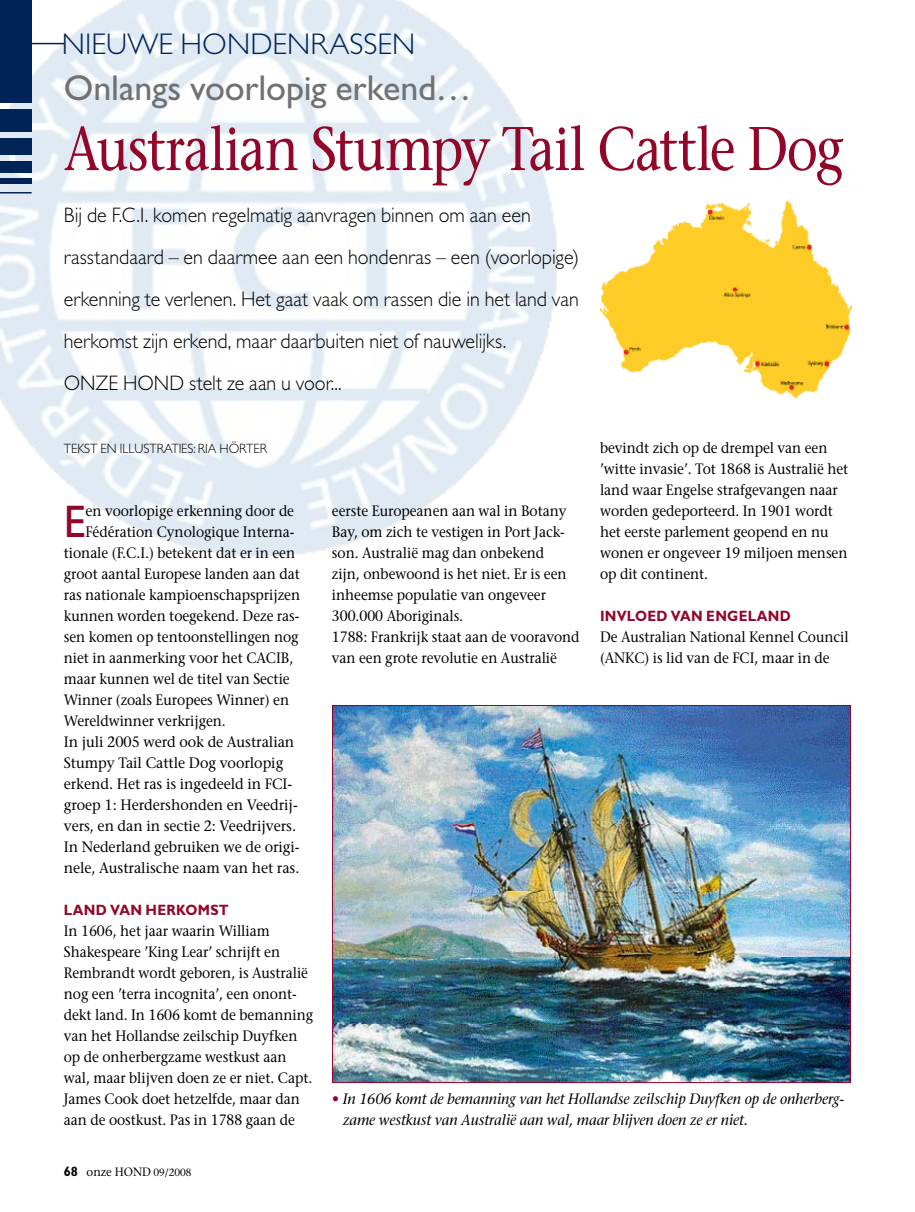
<style>
.page{position:relative;width:915px;height:1212px;background:#fff}
.page>*{position:absolute;margin:0;border:0;box-sizing:border-box;transform-origin:0 0}
.t1{font:500 61.5px "Stone Serif Std";letter-spacing:-.03em;color:#92062a;scale:.85 1}
.t2{font:45.75px "Gill Sans Std";color:#92062a;scale:.95 1}
.t3{font:36px "Gill Sans Std";letter-spacing:-.005em;color:#707173}
.t4{font:300 30px "Gill Sans Std";letter-spacing:.005em;color:#002458}
.t5{font:300 21px/42px "Gill Sans Std";color:#000;scale:.95 1}
.t6{font:500 15px/21px "Stone Serif Std";letter-spacing:-.005em;color:#000;scale:.92 1}
.t7{font:500 15px "Stone Serif Std";letter-spacing:-.005em;color:#000;scale:.95 1}
.t8{font:italic 500 15px/21px "Stone Serif Std";letter-spacing:-.005em;color:#000;scale:.95 1}
.t9{font:700 15px "Gill Sans Std";letter-spacing:.015em;color:#92062a;scale:.92 1}
.t10{font:300 13.5px "Gill Sans Std";letter-spacing:-.005em;color:#000;scale:.95 1}
.t11{font:500 12px "Stone Serif Std";letter-spacing:-.005em;color:#000;scale:.95 1}
.s1{font-family:"Gill Sans Std";font-weight:700;font-size:13.5px}
.s2{font-size:10.5px}
.s3{color:#92062a}
</style>
<div class="page">
<img style="left:0;top:0;width:556px;height:555px">
<img style="left:334px;top:707px;width:514px;height:374px">
<img style="left:600px;top:201px;width:250px;height:198px">
<hr style="left:0;top:43px;width:64px;height:1px;background:#002458">
<div style="left:0;top:0;width:31px;height:102px;background:#002458"></div>
<div style="left:0;top:109px;width:31px;height:23px;background:#002458"></div>
<div style="left:0;top:138px;width:31px;height:16px;background:#002458"></div>
<div style="left:0;top:161px;width:31px;height:11px;background:#002458"></div>
<div style="left:0;top:179px;width:31px;height:5px;background:#002458"></div>
<hr style="left:0;top:192px;width:32px;height:1px;background:#002458">
<h3 class="t4" style="left:62px;top:27px;width:141px">NIEUWe honden</h3>
<h3 class="t4" style="left:310px;top:27px;width:85px">rassen</h3>
<h3 class="t3" style="left:64px;top:67px;width:409px">Onlangs voorlopig erkend…</h3>
<h1 class="t1" style="left:64px;top:112px;width:918px">Australian Stumpy Tail Cattle Dog</h1>
<p class="t5" style="left:64px;top:194px;width:543px">Bij de F.C.I. komen regelmatig aanvragen binnen om aan een rasstandaard – en daarmee aan een hondenras – een (voorlopige) erkenning te verlenen. Het gaat vaak om rassen die in het land van herkomst zijn erkend, maar daarbuiten niet of nauwelijks.<br>ONZE HOND stelt ze aan u voor...</p>
<p class="t10" style="left:64px;top:441px;width:215px">Tekst en illustraties: Ria Hörter</p>
<h2 class="t2" style="left:64px;top:495px;width:24px">E</h2>
<p class="t7" style="left:85px;top:502px;width:221px">en voorlopige erkenning door de</p>
<p class="t6" style="left:85px;top:521px;width:228px">Fédération Cynologique Interna-</p>
<p class="t6" style="left:64px;top:542px;width:253px">tionale (F.C.I.) betekent dat er in een</p>
<p class="t6" style="left:64px;top:563px;width:258px">groot aantal Europese landen aan dat</p>
<p class="t6" style="left:64px;top:584px;width:258px">ras nationale kampioenschapsprijzen</p>
<p class="t6" style="left:64px;top:605px;width:257px">kunnen worden toegekend. Deze ras-</p>
<p class="t6" style="left:64px;top:626px;width:257px">sen komen op tentoonstellingen nog</p>
<p class="t6" style="left:64px;top:647px;width:251px">niet in aanmerking voor het CACIB,</p>
<p class="t6" style="left:64px;top:668px;width:247px">maar kunnen wel de titel van Sectie</p>
<p class="t6" style="left:64px;top:689px;width:246px">Winner (zoals Europees Winner) en</p>
<p class="t6" style="left:64px;top:710px;width:178px">Wereldwinner verkrijgen.</p>
<p class="t7" style="left:64px;top:733px;width:244px">In juli 2005 werd ook de Australian</p>
<p class="t7" style="left:64px;top:754px;width:232px">Stumpy Tail Cattle Dog voorlopig</p>
<p class="t7" style="left:64px;top:775px;width:242px">erkend. Het ras is ingedeeld in FCI-</p>
<p class="t7" style="left:64px;top:796px;width:248px">groep 1: Herdershonden en Veedrij-</p>
<p class="t7" style="left:64px;top:817px;width:246px">vers, en dan in sectie 2: Veedrijvers.</p>
<p class="t7" style="left:64px;top:838px;width:250px">In Nederland gebruiken we de origi-</p>
<p class="t7" style="left:64px;top:859px;width:249px">nele, Australische naam van het ras.</p>
<p class="t9" style="left:64px;top:901px;width:181px">LAND VAN HERKOMST</p>
<p class="t6" style="left:64px;top:920px;width:272px">In 1606, het jaar waarin William Shakespeare ’King Lear’ schrijft en Rembrandt wordt geboren, is Australië nog een ’terra incognita’, een onont&shy;dekt land. In 1606 komt de bemanning van het Hollandse zeilschip Duyfken op de onherbergzame westkust aan wal, maar blijven doen ze er niet. Capt.<br>James Cook doet hetzelfde, maar dan aan de oostkust. Pas in 1788 gaan de</p>
<p class="t11" style="left:64px;top:1164px;width:136px"><span class="s1">68</span> onze HOND <span class="s2">09/2008</span></p>
<p class="t6" style="left:332px;top:500px;width:270px">eerste Europeanen aan wal in Botany Bay, om zich te vestigen in Port Jack&shy;son. Australië mag dan onbekend<br>zijn, onbewoond is het niet. Er is een inheemse populatie van ongeveer 300.000 Aboriginals.<br>1788: Frankrijk staat aan de vooravond van een grote revolutie en Australië</p>
<p class="t6" style="left:600px;top:437px;width:271px">bevindt zich op de drempel van een ’witte invasie’. Tot 1868 is Australië het land waar Engelse strafgevangen naar worden gedeporteerd. In 1901 wordt het eerste parlement geopend en nu wonen er ongeveer 19 miljoen mensen op dit continent.</p>
<p class="t9" style="left:600px;top:607px;width:209px">INVLOED VAN ENGELAND</p>
<p class="t6" style="left:600px;top:626px;width:272px">De Australian National Kennel Council (ANKC) is lid van de FCI, maar in de</p>
<p class="t8" style="left:342px;top:1088px;width:529px;text-indent:-11px"><span class="s3">•</span> In 1606 komt de bemanning van het Hollandse zeilschip Duyfken op de onherberg&shy;zame westkust van Australië aan wal, maar blijven doen ze er niet.</p>
</div>
